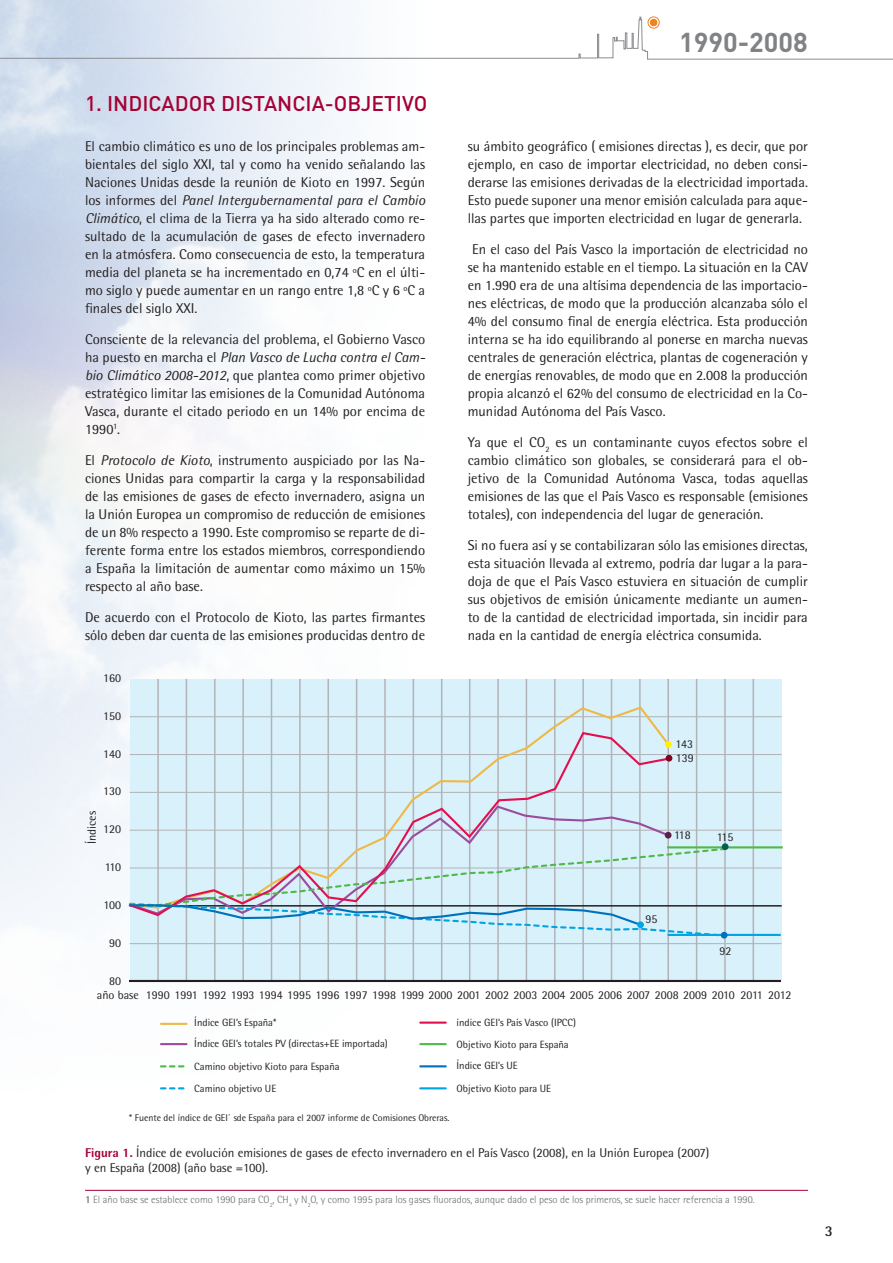
<style>
.page{position:relative;width:893px;height:1263px;background:#fff}
.page>*{position:absolute;margin:0;border:0;box-sizing:border-box;transform-origin:0 0}
.t1{font:700 27px "DIN";color:#808285}
.t2{font:500 21px "DIN";color:#a50134}
.t3{font:700 15px "Rotis Semi Sans";color:#231f20}
.t4{font:14.25px/18px "Rotis Semi Sans";color:#231f20;text-align:justify}
.t5{font:12.75px/15px "Rotis Semi Sans";color:#231f20}
.t6{font:12px "Rotis Semi Sans";color:#231f20}
.t7{font:10.5px/21.3px "Rotis Semi Sans";color:#231f20}
.t8{font:300 10.5px "Rotis Semi Sans";color:#6c6d70}
.t9{font:9.75px "Rotis Semi Sans";color:#231f20}
.s1{font-style:italic}
.s2{font-weight:800;color:#a50134}
.s3{font-weight:700}
</style>
<div class="page">
<img style="left:0;top:0;width:468px;height:1190px">
<svg style="left:0;top:17px;width:893px;height:43px"></svg>
<div style="left:650px;top:19px;width:7px;height:7px;background:#ed841e;border-radius:50%"></div>
<div style="left:648px;top:17px;width:12px;height:12px;border:1px solid #ed841e;border-radius:50%"></div>
<hr style="left:85px;top:1190px;width:723px;height:1px;background:#a50134">
<hr style="left:161px;top:1023px;width:25px;height:2px;background:#edb947">
<hr style="left:161px;top:1043px;width:25px;height:2px;background:#9a4c9d">
<svg style="left:161px;top:1087px;width:25px;height:2px"></svg>
<hr style="left:420px;top:1087px;width:26px;height:2px;background:#00a5e3">
<hr style="left:420px;top:1021px;width:26px;height:3px;background:#e2104f">
<hr style="left:420px;top:1043px;width:26px;height:2px;background:#51b948">
<hr style="left:420px;top:1065px;width:26px;height:2px;background:#0072bc">
<svg style="left:161px;top:1065px;width:25px;height:2px"></svg>
<div style="left:130px;top:679px;width:652px;height:302px;background:#d9f1fb"></div>
<hr style="left:130px;top:943px;width:652px;height:1px;background:#b2b3b7">
<hr style="left:130px;top:868px;width:652px;height:1px;background:#b2b3b7">
<hr style="left:130px;top:830px;width:652px;height:1px;background:#b2b3b7">
<hr style="left:130px;top:792px;width:652px;height:1px;background:#b2b3b7">
<hr style="left:130px;top:754px;width:652px;height:1px;background:#b2b3b7">
<hr style="left:130px;top:716px;width:652px;height:1px;background:#b2b3b7">
<hr style="left:157px;top:679px;width:2px;height:302px;background:#b2b3b7">
<hr style="left:186px;top:679px;width:1px;height:302px;background:#b2b3b7">
<hr style="left:214px;top:679px;width:2px;height:302px;background:#b2b3b7">
<hr style="left:242px;top:679px;width:2px;height:302px;background:#b2b3b7">
<hr style="left:271px;top:679px;width:1px;height:302px;background:#b2b3b7">
<hr style="left:299px;top:679px;width:2px;height:302px;background:#b2b3b7">
<hr style="left:327px;top:679px;width:2px;height:302px;background:#b2b3b7">
<hr style="left:356px;top:679px;width:1px;height:302px;background:#b2b3b7">
<hr style="left:384px;top:679px;width:2px;height:302px;background:#b2b3b7">
<hr style="left:413px;top:679px;width:1px;height:302px;background:#b2b3b7">
<hr style="left:441px;top:679px;width:1px;height:302px;background:#b2b3b7">
<hr style="left:469px;top:679px;width:1px;height:302px;background:#b2b3b7">
<hr style="left:497px;top:679px;width:2px;height:302px;background:#b2b3b7">
<hr style="left:526px;top:679px;width:1px;height:302px;background:#b2b3b7">
<hr style="left:554px;top:679px;width:1px;height:302px;background:#b2b3b7">
<hr style="left:582px;top:679px;width:2px;height:302px;background:#b2b3b7">
<hr style="left:611px;top:679px;width:1px;height:302px;background:#b2b3b7">
<hr style="left:639px;top:679px;width:2px;height:302px;background:#b2b3b7">
<hr style="left:667px;top:679px;width:2px;height:302px;background:#b2b3b7">
<hr style="left:696px;top:679px;width:1px;height:302px;background:#b2b3b7">
<hr style="left:724px;top:679px;width:2px;height:302px;background:#b2b3b7">
<hr style="left:753px;top:679px;width:1px;height:302px;background:#b2b3b7">
<hr style="left:130px;top:905px;width:652px;height:1px;background:#231f20">
<hr style="left:668px;top:846px;width:114px;height:2px;background:#51b948">
<hr style="left:669px;top:934px;width:111px;height:2px;background:#00a5e3">
<svg style="left:128px;top:705px;width:543px;height:26px"></svg>
<svg style="left:127px;top:731px;width:544px;height:186px"></svg>
<svg style="left:666px;top:755px;width:6px;height:6px"></svg>
<svg style="left:128px;top:847px;width:599px;height:91px"></svg>
<div style="left:637px;top:921px;width:7px;height:7px;background:#00a5e3;border-radius:50%"></div>
<svg style="left:665px;top:832px;width:6px;height:6px"></svg>
<div style="left:722px;top:843px;width:6px;height:7px;background:#006052;border-radius:50%"></div>
<div style="left:665px;top:741px;width:7px;height:7px;background:#fff101;border-radius:50%"></div>
<hr style="left:129px;top:980px;width:652px;height:2px;background:#231f20">
<h1 class="t1" style="left:679px;top:25px;width:130px">1990-2008</h1>
<h2 class="t2" style="left:85px;top:90px;width:344px">1. INDICADOR DISTANCIA-OBJETIVO</h2>
<p class="t4" style="left:85px;top:137px;width:342px">El cambio climático es uno de los principales problemas am&shy;bientales del siglo XXI, tal y como ha venido señalando las Naciones Unidas desde la reunión de Kioto en 1997. Según los informes del <span class="s1">Panel Intergubernamental para el Cambio Climático</span>, el clima de la Tierra ya ha sido alterado como re&shy;sultado de la acumulación de gases de efecto invernadero en la atmósfera. Como consecuencia de esto, la temperatura media del planeta se ha incrementado en 0,74 ºC en el últi&shy;mo siglo y puede aumentar en un rango entre 1,8 ºC y 6 ºC a finales del siglo XXI.</p>
<p class="t4" style="left:85px;top:330px;width:342px">Consciente de la relevancia del problema, el Gobierno Vasco ha puesto en marcha el <span class="s1">Plan Vasco de Lucha contra el Cam&shy;bio Climático 2008-2012</span>, que plantea como primer objetivo estratégico limitar las emisiones de la Comunidad Autónoma Vasca, durante el citado periodo en un 14% por encima de 1990<sup>1</sup>.</p>
<p class="t4" style="left:85px;top:451px;width:342px">El <span class="s1">Protocolo de Kioto</span>, instrumento auspiciado por las Na&shy;ciones Unidas para compartir la carga y la responsabilidad de las emisiones de gases de efecto invernadero, asigna un la Unión Europea un compromiso de reducción de emisiones de un 8% respecto a 1990. Este compromiso se reparte de di&shy;ferente forma entre los estados miembros, correspondiendo a España la limitación de aumentar como máximo un 15% respecto al año base.</p>
<p class="t4" style="left:85px;top:608px;width:342px">De acuerdo con el Protocolo de Kioto, las partes firmantes sólo deben dar cuenta de las emisiones producidas dentro de</p>
<p class="t6" style="left:103px;top:671px;width:20px">160</p>
<p class="t6" style="left:103px;top:709px;width:20px">150</p>
<p class="t6" style="left:103px;top:746px;width:20px">140</p>
<p class="t6" style="left:85px;top:844px;width:34px;rotate:-90deg">Índices</p>
<p class="t6" style="left:103px;top:784px;width:20px">130</p>
<p class="t6" style="left:103px;top:822px;width:20px">120</p>
<p class="t6" style="left:105px;top:860px;width:18px">110</p>
<p class="t6" style="left:103px;top:898px;width:19px">100</p>
<p class="t6" style="left:109px;top:936px;width:14px">90</p>
<p class="t6" style="left:109px;top:973px;width:14px">80</p>
<p class="t4" style="left:468px;top:137px;width:342px">su ámbito geográfico ( emisiones directas ), es decir, que por ejemplo, en caso de importar electricidad, no deben consi&shy;derarse las emisiones derivadas de la electricidad importada.<br>Esto puede suponer una menor emisión calculada para aque&shy;llas partes que importen electricidad en lugar de generarla.</p>
<p class="t4" style="left:468px;top:240px;width:342px;text-indent:4px">En el caso del País Vasco la importación de electricidad no se ha mantenido estable en el tiempo. La situación en la CAV en 1.990 era de una altísima dependencia de las importacio&shy;nes eléctricas, de modo que la producción alcanzaba sólo el 4% del consumo final de energía eléctrica. Esta producción interna se ha ido equilibrando al ponerse en marcha nuevas centrales de generación eléctrica, plantas de cogeneración y de energías renovables, de modo que en 2.008 la producción propia alcanzó el 62% del consumo de electricidad en la Co&shy;munidad Autónoma del País Vasco.</p>
<p class="t4" style="left:468px;top:433px;width:342px">Ya que el CO<sub>2</sub> es un contaminante cuyos efectos sobre el cambio climático son globales, se considerará para el ob&shy;jetivo de la Comunidad Autónoma Vasca, todas aquellas emisiones de las que el País Vasco es responsable (emisiones totales), con independencia del lugar de generación.</p>
<p class="t4" style="left:468px;top:536px;width:342px">Si no fuera así y se contabilizaran sólo las emisiones directas, esta situación llevada al extremo, podría dar lugar a la para&shy;doja de que el País Vasco estuviera en situación de cumplir sus objetivos de emisión únicamente mediante un aumen&shy;to de la cantidad de electricidad importada, sin incidir para nada en la cantidad de energía eléctrica consumida.</p>
<p class="t6" style="left:675px;top:736px;width:19px">143</p>
<p class="t6" style="left:676px;top:751px;width:19px">139</p>
<p class="t6" style="left:674px;top:828px;width:18px">118</p>
<p class="t6" style="left:717px;top:829px;width:18px">115</p>
<p class="t6" style="left:646px;top:912px;width:13px">95</p>
<p class="t6" style="left:719px;top:944px;width:13px">92</p>
<p class="t6" style="left:97px;top:988px;width:696px">año base 1990 1991 1992 1993 1994 1995 1996 1997 1998 1999 2000 2001 2002 2003 2004 2005 2006 2007 2008 2009 2010 2011 2012</p>
<p class="t7" style="left:194px;top:1012px;width:195px">Índice GEI’s España*<br>Índice GEI’s totales PV (directas+EE importada)</p>
<p class="t7" style="left:194px;top:1077px;width:83px">Camino objetivo UE</p>
<p class="t7" style="left:457px;top:1077px;width:96px">Objetivo Kioto para UE</p>
<p class="t7" style="left:457px;top:1011px;width:121px;line-height:22.2px">índice GEI’s País Vasco (IPCC)<br>Objetivo Kioto para España</p>
<p class="t7" style="left:457px;top:1054px;width:63px">Índice GEI’s UE</p>
<p class="t7" style="left:194px;top:1055px;width:147px">Camino objetivo Kioto para España</p>
<p class="t9" style="left:129px;top:1112px;width:322px">* Fuente del índice de GEI´ sde España para el 2007 informe de Comisiones Obreras.</p>
<p class="t5" style="left:85px;top:1145px;width:626px"><span class="s2">Figura 1.</span> Índice de evolución emisiones de gases de efecto invernadero en el País Vasco (2008), en la Unión Europea (2007) y en España (2008) (año base =100).</p>
<p class="t8" style="left:85px;top:1194px;width:671px"><span class="s3">1</span> El año base se establece como 1990 para CO<sub>2</sub>, CH<sub>4</sub> y N<sub>2</sub>O, y como 1995 para los gases fluorados, aunque dado el peso de los primeros, se suele hacer referencia a 1990.</p>
<p class="t3" style="left:825px;top:1222px;width:10px">3</p>
</div>
